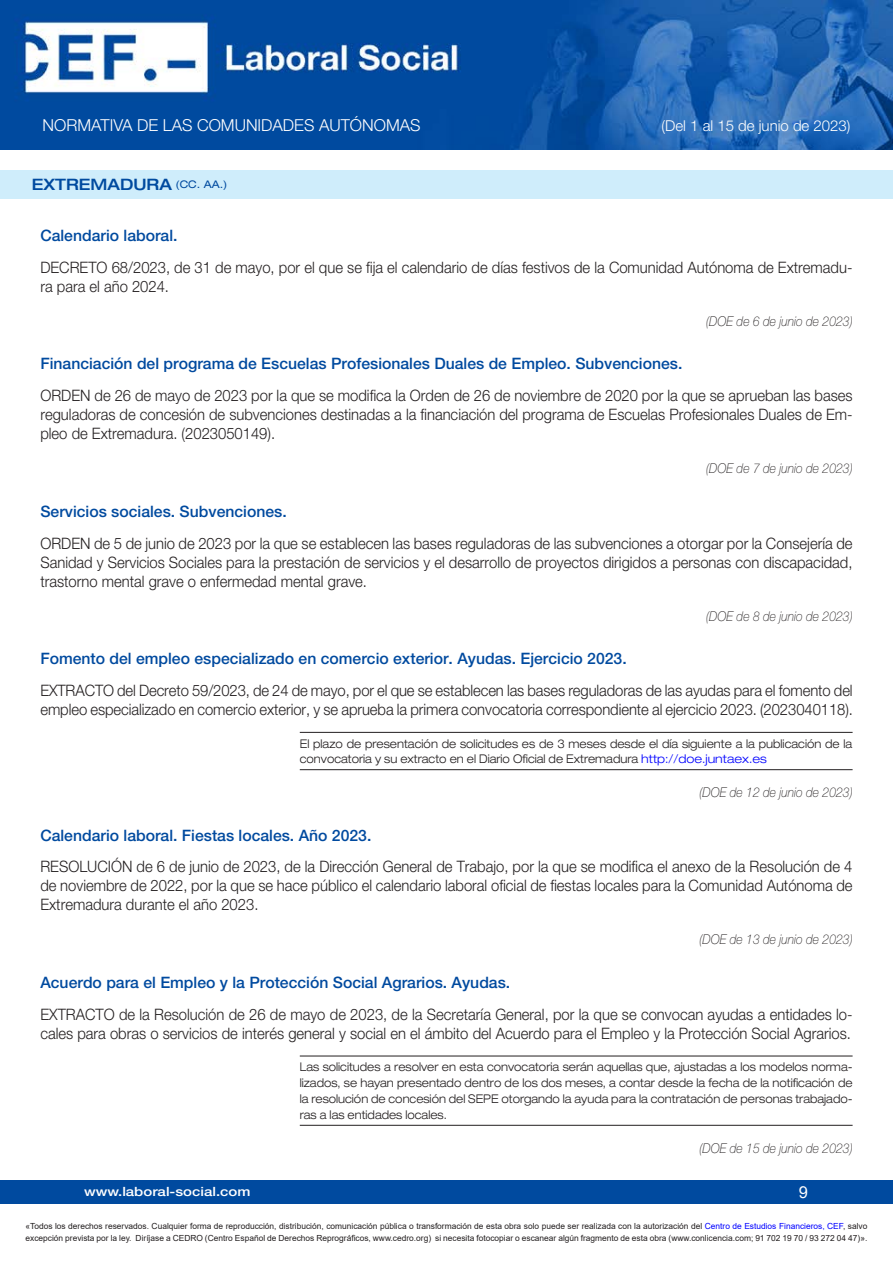
<style>
.page{position:relative;width:893px;height:1263px;background:#fff}
.page>*{position:absolute;margin:0;border:0;box-sizing:border-box;transform-origin:0 0}
.t1{font:300 16.5px "Helvetica Neue LT Std";color:#fff}
.t2{font:16.5px "Arial";color:#fff}
.Contenido{font:300 15.75px/19px "Helvetica Neue LT Std";color:#231f20;scale:.94 1}
.Título-cabecera{font:500 15.75px "Helvetica Neue LT Std";color:#004a9f}
.Comunidades_division{font:500 expanded 15.75px "Helvetica Neue LT Std";color:#004a9f}
.t3{font:300 15px "Helvetica Neue LT Std";color:#fff}
.publicación{font:italic 100 13.5px "Helvetica Neue LT Std";color:#231f20;scale:.9 1}
.t4{font:500 12.75px "Helvetica Neue LT Std";color:#fff;scale:1.18 1}
.Plazo{font:300 expanded 12px/15.8px "Helvetica Neue LT Std";color:#231f20;scale:.92 1}
.t5{font:8.4px/12px "Arial";color:#231f20}
.s1{font-weight:400;font-size:10.5px}
.s2{color:#00f}
</style>
<div class="page">
<div style="left:0;top:1180px;width:893px;height:23px;background:#004a9f"></div>
<img style="left:0;top:0;width:893px;height:149px">
<hr style="left:300px;top:732px;width:553px;height:1px;background:#231f20">
<hr style="left:300px;top:769px;width:553px;height:1px;background:#231f20">
<hr style="left:300px;top:1056px;width:553px;height:1px;background:#231f20">
<hr style="left:300px;top:1125px;width:553px;height:1px;background:#231f20">
<div style="left:0;top:170px;width:893px;height:28px;background:#cfedfb"></div>
<p class="t1" style="left:43px;top:115px;width:379px">NORMATIVA DE LAS COMUNIDADES AUTÓNOMAS</p>
<p class="t3" style="left:662px;top:117px;width:190px">(Del 1 al 15 de junio de 2023)</p>
<p class="Comunidades_division" style="left:32px;top:174px;width:197px">EXTREMADURA <span class="s1">(CC. AA.)</span></p>
<p class="Título-cabecera" style="left:40px;top:226px;width:139px">Calendario laboral.</p>
<p class="Contenido" style="left:40px;top:257px;width:865px">DECRETO 68/2023, de 31 de mayo, por el que se fija el calendario de días festivos de la Comunidad Autónoma de Extremadu&shy;ra para el año 2024.</p>
<p class="publicación" style="left:706px;top:313px;width:164px">(DOE de 6 de junio de 2023)</p>
<p class="Título-cabecera" style="left:40px;top:354px;width:643px">Financiación del programa de Escuelas Profesionales Duales de Empleo. Subvenciones.</p>
<p class="Contenido" style="left:40px;top:386px;width:866px;text-align:justify">ORDEN de 26 de mayo de 2023 por la que se modifica la Orden de 26 de noviembre de 2020 por la que se aprueban las bases reguladoras de concesión de subvenciones destinadas a la financiación del programa de Escuelas Profesionales Duales de Em&shy;pleo de Extremadura. (2023050149).</p>
<p class="publicación" style="left:706px;top:461px;width:164px">(DOE de 7 de junio de 2023)</p>
<p class="Título-cabecera" style="left:40px;top:502px;width:248px">Servicios sociales. Subvenciones.</p>
<p class="Contenido" style="left:40px;top:533px;width:865px;text-align:justify">ORDEN de 5 de junio de 2023 por la que se establecen las bases reguladoras de las subvenciones a otorgar por la Consejería de Sanidad y Servicios Sociales para la prestación de servicios y el desarrollo de proyectos dirigidos a personas con discapacidad, trastorno mental grave o enfermedad mental grave.</p>
<p class="publicación" style="left:706px;top:608px;width:164px">(DOE de 8 de junio de 2023)</p>
<p class="Título-cabecera" style="left:40px;top:649px;width:588px">Fomento del empleo especializado en comercio exterior. Ayudas. Ejercicio 2023.</p>
<p class="Contenido" style="left:40px;top:681px;width:866px">EXTRACTO del Decreto 59/2023, de 24 de mayo, por el que se establecen las bases reguladoras de las ayudas para el fomento del empleo especializado en comercio exterior, y se aprueba la primera convocatoria correspondiente al ejercicio 2023. (2023040118).</p>
<p class="Plazo" style="left:300px;top:735px;width:602px;line-height:15.3px">El plazo de presentación de solicitudes es de 3 meses desde el día siguiente a la publicación de la convocatoria y su extracto en el Diario Oficial de Extremadura <span class="s2">http://doe.juntaex.es</span></p>
<p class="publicación" style="left:699px;top:784px;width:172px">(DOE de 12 de junio de 2023)</p>
<p class="Título-cabecera" style="left:40px;top:825px;width:332px">Calendario laboral. Fiestas locales. Año 2023.</p>
<p class="Contenido" style="left:40px;top:857px;width:866px;text-align:justify">RESOLUCIÓN de 6 de junio de 2023, de la Dirección General de Trabajo, por la que se modifica el anexo de la Resolución de 4 de noviembre de 2022, por la que se hace público el calendario laboral oficial de fiestas locales para la Comunidad Autónoma de Extremadura durante el año 2023.</p>
<p class="publicación" style="left:699px;top:932px;width:172px">(DOE de 13 de junio de 2023)</p>
<p class="Título-cabecera" style="left:40px;top:973px;width:471px">Acuerdo para el Empleo y la Protección Social Agrarios. Ayudas.</p>
<p class="Contenido" style="left:40px;top:1004px;width:865px">EXTRACTO de la Resolución de 26 de mayo de 2023, de la Secretaría General, por la que se convocan ayudas a entidades lo&shy;cales para obras o servicios de interés general y social en el ámbito del Acuerdo para el Empleo y la Protección Social Agrarios.</p>
<p class="Plazo" style="left:300px;top:1059px;width:602px;text-align:justify">Las solicitudes a resolver en esta convocatoria serán aquellas que, ajustadas a los modelos norma&shy;lizados, se hayan presentado dentro de los dos meses, a contar desde la fecha de la notificación de la resolución de concesión del SEPE otorgando la ayuda para la contratación de personas trabajado&shy;ras a las entidades locales.</p>
<p class="publicación" style="left:699px;top:1140px;width:172px">(DOE de 15 de junio de 2023)</p>
<p class="t4" style="left:84px;top:1184px;width:143px">www.laboral-social.com</p>
<p class="t2" style="left:799px;top:1180px;width:11px">9</p>
<p class="t5" style="left:26px;top:1220px;width:843px">«Todos los derechos reservados. Cualquier forma de reproducción, distribución, comunicación pública o transformación de esta obra solo puede ser realizada con la autorización del <span class="s2">Centro de Estudios Financieros, CEF</span>, salvo excepción prevista por la ley. Diríjase a CEDRO (Centro Español de Derechos Reprográficos, www.cedro.org) si necesita fotocopiar o escanear algún fragmento de esta obra (www.conlicencia.com; 91 702 19 70 / 93 272 04 47)».</p>
</div>
